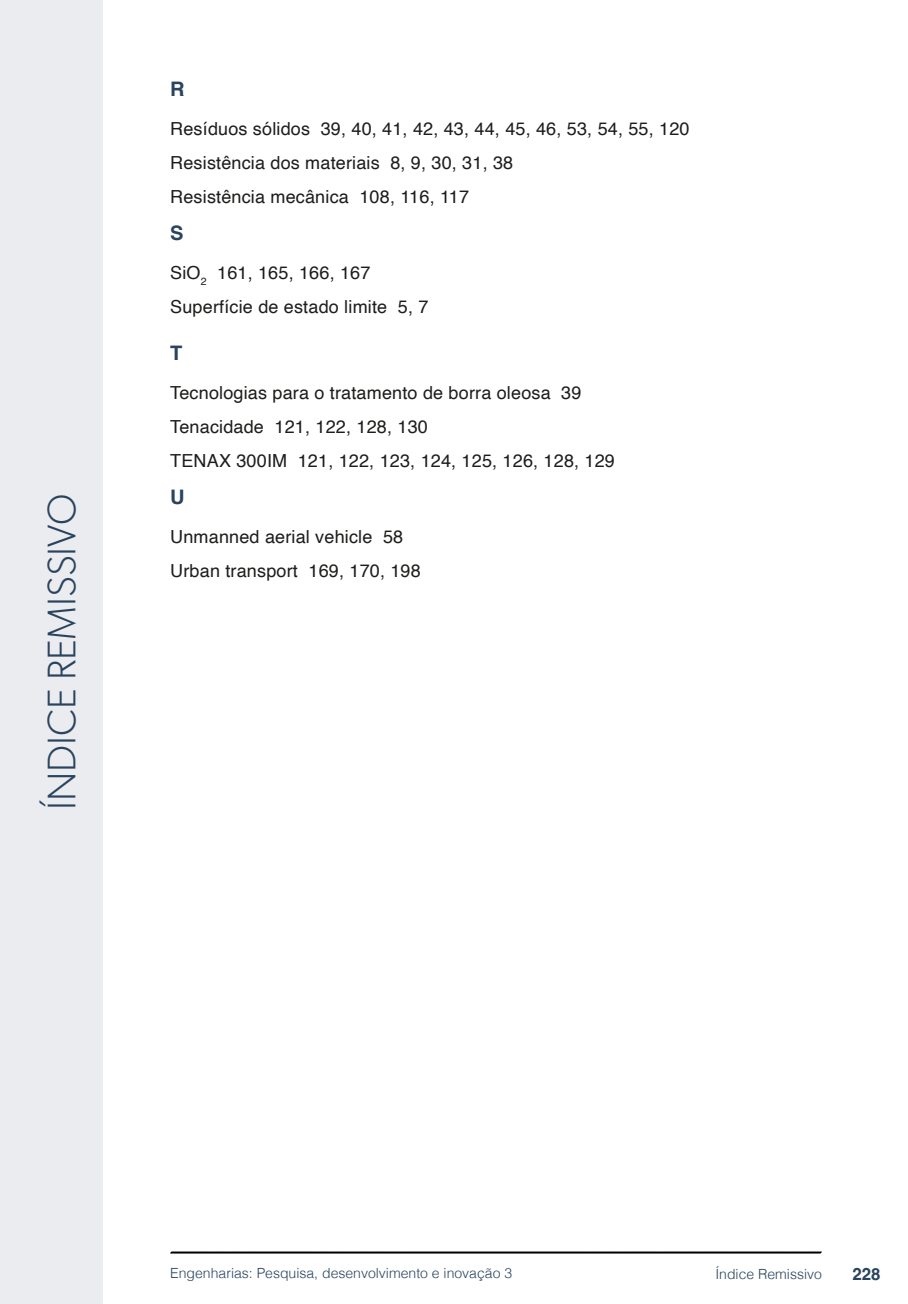
<style>
.page{position:relative;width:908px;height:1304px;background:#fff}
.page>*{position:absolute;margin:0;border:0;box-sizing:border-box;transform-origin:0 0}
.t1{font:300 40px "Gibson";color:#2a435e}
.t2{font:700 20px "Helvetica";color:#2a435e}
.t3{font:18px/33.6px "Helvetica";letter-spacing:.01em;color:#1d1d1b}
.t4{font:700 16.8px "Helvetica";color:#2a435e}
.t5{font:300 14px "Helvetica";color:#2a435e}
</style>
<div class="page">
<svg style="left:170px;top:1251px;width:651px;height:3px;background:#515151"></svg>
<div style="left:0;top:0;width:103px;height:1304px;background:#eaecef"></div>
<h1 class="t1" style="left:37px;top:810px;width:317px;rotate:-90deg">ÍNDICE REMISSIVO</h1>
<p class="t2" style="left:170px;top:77px;width:16px">R</p>
<p class="t3" style="left:170px;top:113px;width:520px">Resíduos sólidos 39, 40, 41, 42, 43, 44, 45, 46, 53, 54, 55, 120<br>Resistência dos materiais 8, 9, 30, 31, 38<br>Resistência mecânica 108, 116, 117</p>
<p class="t2" style="left:170px;top:221px;width:15px">S</p>
<p class="t3" style="left:170px;top:257px;width:259px">SiO<sub>2</sub> 161, 165, 166, 167<br>Superfície de estado limite 5, 7</p>
<p class="t2" style="left:170px;top:341px;width:14px">T</p>
<p class="t3" style="left:170px;top:377px;width:446px">Tecnologias para o tratamento de borra oleosa 39<br>Tenacidade 121, 122, 128, 130<br>TENAX 300IM 121, 122, 123, 124, 125, 126, 128, 129</p>
<p class="t2" style="left:170px;top:485px;width:16px">U</p>
<p class="t3" style="left:170px;top:521px;width:252px">Unmanned aerial vehicle 58<br>Urban transport 169, 170, 198</p>
<p class="t5" style="left:170px;top:1261px;width:343px">Engenharias: Pesquisa, desenvolvimento e inovação 3</p>
<p class="t5" style="left:715px;top:1262px;width:108px">Índice Remissivo</p>
<p class="t4" style="left:851px;top:1264px;width:30px">228</p>
</div>
